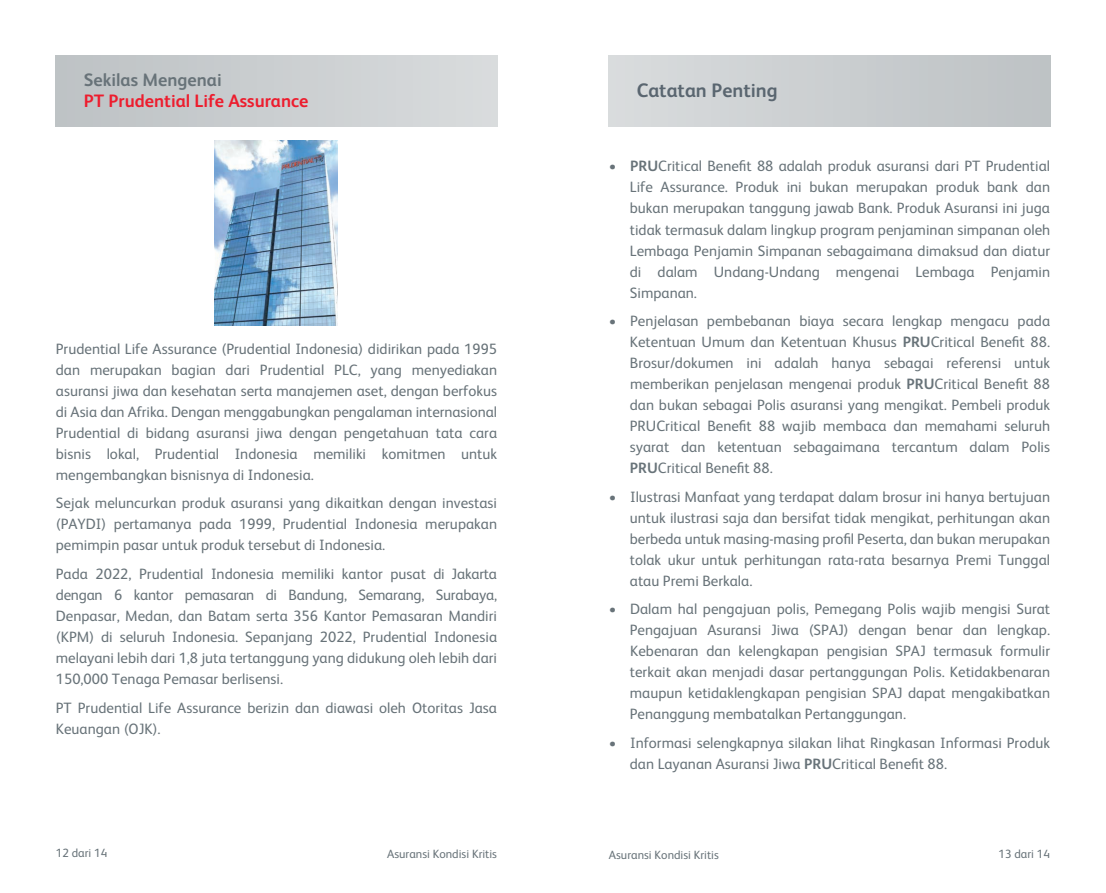
<style>
.page{position:relative;width:1106px;height:893px;background:#fff}
.page>*{position:absolute;margin:0;border:0;box-sizing:border-box;transform-origin:0 0}
.t1{font:700 19.5px "FS Albert Pro";color:#5a6670}
.t2{font:700 18px "FS Albert Pro";color:#ed1d2e}
.t3{font:700 18px "FS Albert Pro";color:#687379}
.t4{font:15px/21px "FS Albert Pro";color:#687379;text-align:justify}
.t5{font:12px "FS Albert Pro";color:#687379}
.s1{font-weight:700}
</style>
<div class="page">
<div style="left:609px;top:56px;width:441px;height:71px;background:linear-gradient(to right,#d9dcdd,#bdc2c4)"></div>
<div style="left:56px;top:56px;width:441px;height:71px;background:linear-gradient(to right,#bdc2c4,#d9dcdd)"></div>
<img style="left:215px;top:141px;width:123px;height:184px">
<p class="t3" style="left:84px;top:67px;width:139px">Sekilas Mengenai</p>
<p class="t2" style="left:84px;top:89px;width:226px">PT Prudential Life Assurance</p>
<p class="t4" style="left:56px;top:337px;width:443px">Prudential Life Assurance (Prudential Indonesia) didirikan pada 1995 dan merupakan bagian dari Prudential PLC, yang menyediakan asuransi jiwa dan kesehatan serta manajemen aset, dengan berfokus di Asia dan Afrika. Dengan menggabungkan pengalaman internasional Prudential di bidang asuransi jiwa dengan pengetahuan tata cara bisnis lokal, Prudential Indonesia memiliki komitmen untuk mengembangkan bisnisnya di Indonesia.</p>
<p class="t4" style="left:56px;top:492px;width:443px">Sejak meluncurkan produk asuransi yang dikaitkan dengan investasi (PAYDI) pertamanya pada 1999, Prudential Indonesia merupakan pemimpin pasar untuk produk tersebut di Indonesia.</p>
<p class="t4" style="left:56px;top:562px;width:443px">Pada 2022, Prudential Indonesia memiliki kantor pusat di Jakarta dengan 6 kantor pemasaran di Bandung, Semarang, Surabaya, Denpasar, Medan, dan Batam serta 356 Kantor Pemasaran Mandiri (KPM) di seluruh Indonesia. Sepanjang 2022, Prudential Indonesia melayani lebih dari 1,8 juta tertanggung yang didukung oleh lebih dari 150,000 Tenaga Pemasar berlisensi.</p>
<p class="t4" style="left:56px;top:696px;width:443px">PT Prudential Life Assurance berizin dan diawasi oleh Otoritas Jasa<br>Keuangan (OJK).</p>
<h1 class="t1" style="left:637px;top:77px;width:142px">Catatan Penting</h1>
<p class="t4" style="left:630px;top:155px;width:422px;text-indent:-21px">• <span class="s1">PRU</span>Critical Benefit 88 adalah produk asuransi dari PT Prudential Life Assurance. Produk ini bukan merupakan produk bank dan bukan merupakan tanggung jawab Bank. Produk Asuransi ini juga tidak termasuk dalam lingkup program penjaminan simpanan oleh Lembaga Penjamin Simpanan sebagaimana dimaksud dan diatur di dalam Undang-Undang mengenai Lembaga Penjamin Simpanan.</p>
<p class="t4" style="left:630px;top:309px;width:422px;text-indent:-21px">• Penjelasan pembebanan biaya secara lengkap mengacu pada Ketentuan Umum dan Ketentuan Khusus <span class="s1">PRU</span>Critical Benefit 88.<br>Brosur/dokumen ini adalah hanya sebagai referensi untuk memberikan penjelasan mengenai produk <span class="s1">PRU</span>Critical Benefit 88 dan bukan sebagai Polis asuransi yang mengikat. Pembeli produk PRUCritical Benefit 88 wajib membaca dan memahami seluruh syarat dan ketentuan sebagaimana tercantum dalam Polis <span class="s1">PRU</span>Critical Benefit 88.</p>
<p class="t4" style="left:630px;top:485px;width:422px;text-indent:-21px">• Ilustrasi Manfaat yang terdapat dalam brosur ini hanya bertujuan untuk ilustrasi saja dan bersifat tidak mengikat, perhitungan akan berbeda untuk masing-masing profil Peserta, dan bukan merupakan tolak ukur untuk perhitungan rata-rata besarnya Premi Tunggal atau Premi Berkala.</p>
<p class="t4" style="left:630px;top:597px;width:422px;text-indent:-21px">• Dalam hal pengajuan polis, Pemegang Polis wajib mengisi Surat Pengajuan Asuransi Jiwa (SPAJ) dengan benar dan lengkap.<br>Kebenaran dan kelengkapan pengisian SPAJ termasuk formulir terkait akan menjadi dasar pertanggungan Polis. Ketidakbenaran maupun ketidaklengkapan pengisian SPAJ dapat mengakibatkan Penanggung membatalkan Pertanggungan.</p>
<p class="t4" style="left:630px;top:731px;width:422px;text-indent:-21px">• Informasi selengkapnya silakan lihat Ringkasan Informasi Produk dan Layanan Asuransi Jiwa <span class="s1">PRU</span>Critical Benefit 88.</p>
<p class="t5" style="left:56px;top:844px;width:53px">12 dari 14</p>
<p class="t5" style="left:387px;top:845px;width:112px">Asuransi Kondisi Kritis</p>
<p class="t5" style="left:609px;top:846px;width:112px">Asuransi Kondisi Kritis</p>
<p class="t5" style="left:998px;top:845px;width:53px">13 dari 14</p>
</div>
